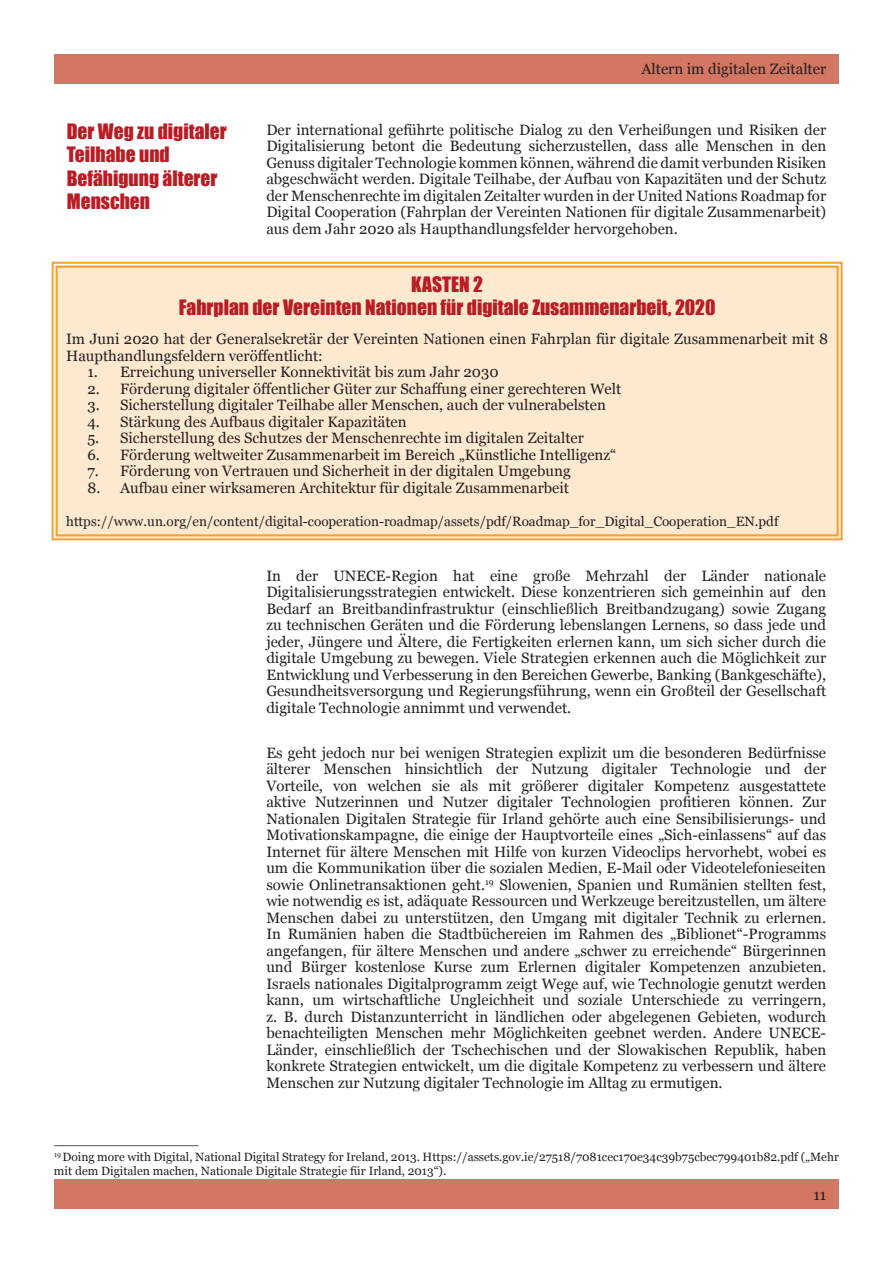
<style>
.page{position:relative;width:893px;height:1263px;background:#fff}
.page>*{position:absolute;margin:0;border:0;box-sizing:border-box;transform-origin:0 0}
.t1{font:19.5px/23.4px "Impact";color:#ba1c24}
.t2{font:15px/16.5px "Georgia";color:#231f20;text-align:justify}
.t3{font:13.5px "Georgia";color:#231f20}
.t4{font:12px/14.4px "Georgia";color:#231f20}
</style>
<div class="page">
<div style="left:54px;top:54px;width:785px;height:29px;background:#d37662"></div>
<div style="left:54px;top:1180px;width:785px;height:29px;background:#d37662"></div>
<div style="left:51px;top:261px;width:792px;height:280px;background:#fde9d0"></div>
<div style="left:56px;top:266px;width:783px;height:270px;border:2px solid #f49f31"></div>
<p class="t2" style="left:641px;top:60px;width:186px">Altern im digitalen Zeitalter</p>
<h1 class="t1" style="left:67px;top:119px;width:162px">Der Weg zu digitaler<br>Teilhabe und<br>Befähigung älterer<br>Menschen</h1>
<p class="t2" style="left:266px;top:121px;width:561px">Der international geführte politische Dialog zu den Verheißungen und Risiken der Digitalisierung betont die Bedeutung sicherzustellen, dass alle Menschen in den Genuss digitaler Technologie kommen können, während die damit verbunden Risiken abgeschwächt werden. Digitale Teilhabe, der Aufbau von Kapazitäten und der Schutz der Menschenrechte im digitalen Zeitalter wurden in der United Nations Roadmap for Digital Cooperation (Fahrplan der Vereinten Nationen für digitale Zusammenarbeit) aus dem Jahr 2020 als Haupthandlungsfelder hervorgehoben.</p>
<h1 class="t1" style="left:179px;top:272px;width:538px;text-align:center">KASTEN 2<br>Fahrplan der Vereinten Nationen für digitale Zusammenarbeit, 2020</h1>
<p class="t2" style="left:66px;top:330px;width:763px">Im Juni 2020 hat der Generalsekretär der Vereinten Nationen einen Fahrplan für digitale Zusammenarbeit mit 8<br>Haupthandlungsfeldern veröffentlicht:</p>
<p class="t2" style="left:87px;top:363px;width:413px">1. Erreichung universeller Konnektivität bis zum Jahr 2030</p>
<p class="t2" style="left:87px;top:380px;width:535px">2. Förderung digitaler öffentlicher Güter zur Schaffung einer gerechteren Welt</p>
<p class="t2" style="left:87px;top:396px;width:520px">3. Sicherstellung digitaler Teilhabe aller Menschen, auch der vulnerabelsten</p>
<p class="t2" style="left:87px;top:413px;width:321px">4. Stärkung des Aufbaus digitaler Kapazitäten</p>
<p class="t2" style="left:87px;top:429px;width:498px">5. Sicherstellung des Schutzes der Menschenrechte im digitalen Zeitalter</p>
<p class="t2" style="left:87px;top:446px;width:530px">6. Förderung weltweiter Zusammenarbeit im Bereich „Künstliche Intelligenz“</p>
<p class="t2" style="left:87px;top:462px;width:485px">7. Förderung von Vertrauen und Sicherheit in der digitalen Umgebung</p>
<p class="t2" style="left:87px;top:479px;width:483px">8. Aufbau einer wirksameren Architektur für digitale Zusammenarbeit</p>
<p class="t3" style="left:66px;top:511px;width:714px">https://www.un.org/en/content/digital-cooperation-roadmap/assets/pdf/Roadmap_for_Digital_Cooperation_EN.pdf</p>
<p class="t2" style="left:266px;top:566px;width:561px">In der UNECE-Region hat eine große Mehrzahl der Länder nationale Digitalisierungsstrategien entwickelt. Diese konzentrieren sich gemeinhin auf den Bedarf an Breitbandinfrastruktur (einschließlich Breitbandzugang) sowie Zugang zu technischen Geräten und die Förderung lebenslangen Lernens, so dass jede und jeder, Jüngere und Ältere, die Fertigkeiten erlernen kann, um sich sicher durch die digitale Umgebung zu bewegen. Viele Strategien erkennen auch die Möglichkeit zur Entwicklung und Verbesserung in den Bereichen Gewerbe, Banking (Bankgeschäfte), Gesundheitsversorgung und Regierungsführung, wenn ein Großteil der Gesellschaft digitale Technologie annimmt und verwendet.</p>
<p class="t2" style="left:266px;top:744px;width:561px">Es geht jedoch nur bei wenigen Strategien explizit um die besonderen Bedürfnisse älterer Menschen hinsichtlich der Nutzung digitaler Technologie und der Vorteile, von welchen sie als mit größerer digitaler Kompetenz ausgestattete aktive Nutzerinnen und Nutzer digitaler Technologien profitieren können. Zur Nationalen Digitalen Strategie für Irland gehörte auch eine Sensibilisierungs- und Motivationskampagne, die einige der Hauptvorteile eines „Sich-einlassens“ auf das Internet für ältere Menschen mit Hilfe von kurzen Videoclips hervorhebt, wobei es um die Kommunikation über die sozialen Medien, E-Mail oder Videotelefonieseiten sowie Onlinetransaktionen geht.<sup>19</sup> Slowenien, Spanien und Rumänien stellten fest, wie notwendig es ist, adäquate Ressourcen und Werkzeuge bereitzustellen, um ältere Menschen dabei zu unterstützen, den Umgang mit digitaler Technik zu erlernen.<br>In Rumänien haben die Stadtbüchereien im Rahmen des „Biblionet“-Programms angefangen, für ältere Menschen und andere „schwer zu erreichende“ Bürgerinnen und Bürger kostenlose Kurse zum Erlernen digitaler Kompetenzen anzubieten.<br>Israels nationales Digitalprogramm zeigt Wege auf, wie Technologie genutzt werden kann, um wirtschaftliche Ungleichheit und soziale Unterschiede zu verringern, z. B. durch Distanzunterricht in ländlichen oder abgelegenen Gebieten, wodurch benachteiligten Menschen mehr Möglichkeiten geebnet werden. Andere UNECE-Länder, einschließlich der Tschechischen und der Slowakischen Republik, haben konkrete Strategien entwickelt, um die digitale Kompetenz zu verbessern und ältere Menschen zur Nutzung digitaler Technologie im Alltag zu ermutigen.</p>
<p class="t2" style="left:54px;top:1130px;width:146px">_______________</p>
<p class="t4" style="left:54px;top:1149px;width:786px"><sup>19</sup> Doing more with Digital, National Digital Strategy for Ireland, 2013. Https://assets.gov.ie/27518/7081cec170e34c39b75cbec799401b82.pdf („Mehr mit dem Digitalen machen, Nationale Digitale Strategie für Irland, 2013“).</p>
<p class="t2" style="left:813px;top:1186px;width:14px">11</p>
</div>
